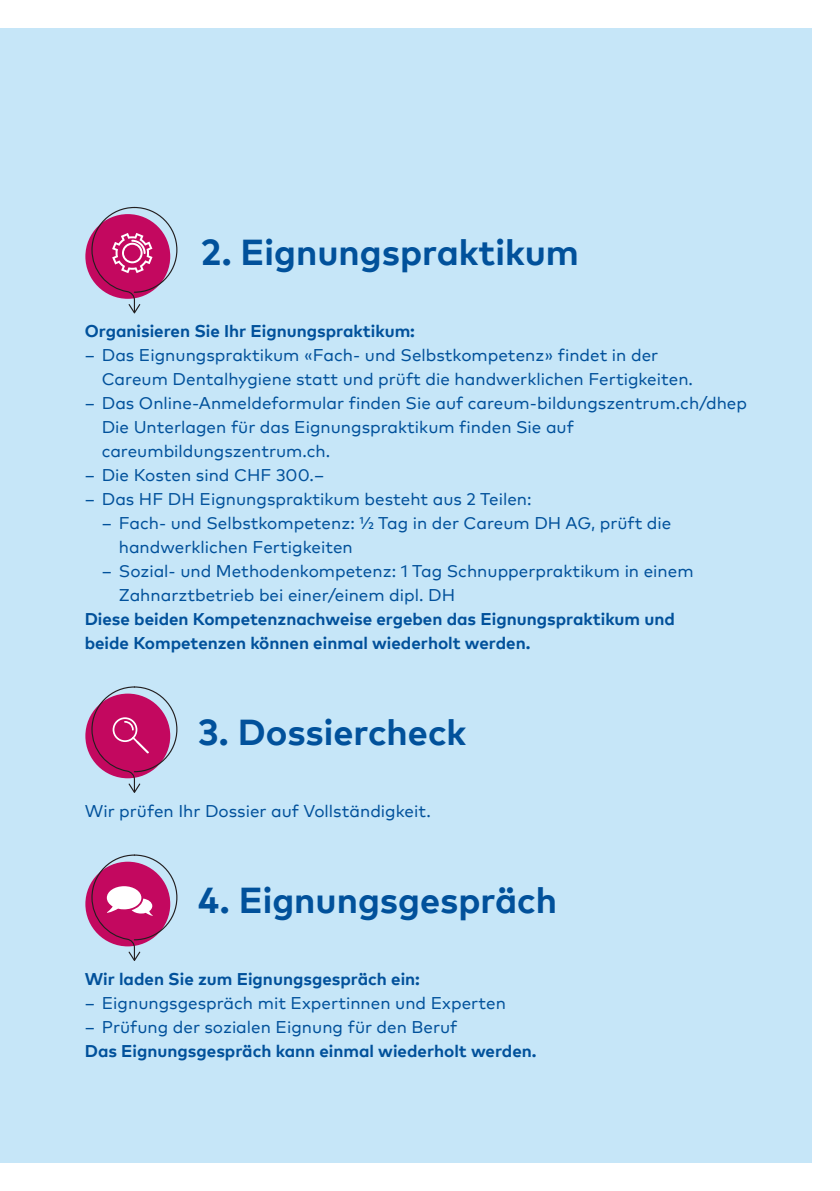
<style>
.page{position:relative;width:840px;height:1191px;background:#fff}
.page>*{position:absolute;margin:0;border:0;box-sizing:border-box;transform-origin:0 0}
.t1{font:700 36px "Mark OT";color:#01519b}
.t2{font:17px/24px "Mark OT";color:#01519b}
.t3{font:700 17px/24px "Mark OT";color:#01519b}
</style>
<div class="page">
<div style="left:0;top:28px;width:811px;height:1134px;background:#c6e6f8"></div>
<div style="left:85px;top:214px;width:85px;height:85px;background:#c3085f;border-radius:50%"></div>
<svg style="left:91px;top:207px;width:86px;height:106px"></svg>
<svg style="left:85px;top:693px;width:85px;height:85px"></svg>
<svg style="left:91px;top:686px;width:86px;height:107px"></svg>
<svg style="left:85px;top:861px;width:85px;height:85px"></svg>
<svg style="left:91px;top:854px;width:86px;height:107px"></svg>
<h1 class="t1" style="left:201px;top:229px;width:379px">2. Eignungspraktikum</h1>
<p class="t3" style="left:85px;top:318px;width:331px">Organisieren Sie Ihr Eignungspraktikum:</p>
<p class="t2" style="left:85px;top:343px;width:575px">‒ Das Eignungspraktikum «Fach- und Selbstkompetenz» findet in der</p>
<p class="t2" style="left:102px;top:367px;width:592px">Careum Dentalhygiene statt und prüft die handwerklichen Fertigkeiten.</p>
<p class="t2" style="left:85px;top:391px;width:663px">‒ Das Online-Anmeldeformular finden Sie auf careum-bildungszentrum.ch/dhep</p>
<p class="t2" style="left:102px;top:415px;width:473px">Die Unterlagen für das Eignungspraktikum finden Sie auf</p>
<p class="t2" style="left:102px;top:439px;width:230px">careumbildungszentrum.ch.</p>
<p class="t2" style="left:85px;top:463px;width:241px">‒ Die Kosten sind CHF 300.–</p>
<p class="t2" style="left:85px;top:487px;width:448px">‒ Das HF DH Eignungspraktikum besteht aus 2 Teilen:</p>
<p class="t2" style="left:119px;top:511px;width:554px;text-indent:-17px">– Fach- und Selbstkompetenz: ½ Tag in der Careum DH AG, prüft die handwerklichen Fertigkeiten</p>
<p class="t2" style="left:119px;top:559px;width:576px;text-indent:-17px">– Sozial- und Methodenkompetenz: 1 Tag Schnupperpraktikum in einem<br>Zahnarztbetrieb bei einer/einem dipl. DH</p>
<p class="t3" style="left:85px;top:606px;width:591px">Diese beiden Kompetenznachweise ergeben das Eignungspraktikum und beide Kompetenzen können einmal wiederholt werden.</p>
<h1 class="t1" style="left:198px;top:709px;width:269px">3. Dossiercheck</h1>
<p class="t2" style="left:85px;top:799px;width:347px">Wir prüfen Ihr Dossier auf Vollständigkeit.</p>
<h1 class="t1" style="left:198px;top:877px;width:360px">4. Eignungsgespräch</h1>
<p class="t3" style="left:85px;top:966px;width:336px">Wir laden Sie zum Eignungsgespräch ein:</p>
<p class="t2" style="left:85px;top:991px;width:422px">‒ Eignungsgespräch mit Expertinnen und Experten ‒ Prüfung der sozialen Eignung für den Beruf</p>
<p class="t3" style="left:85px;top:1038px;width:453px">Das Eignungsgespräch kann einmal wiederholt werden.</p>
</div>
